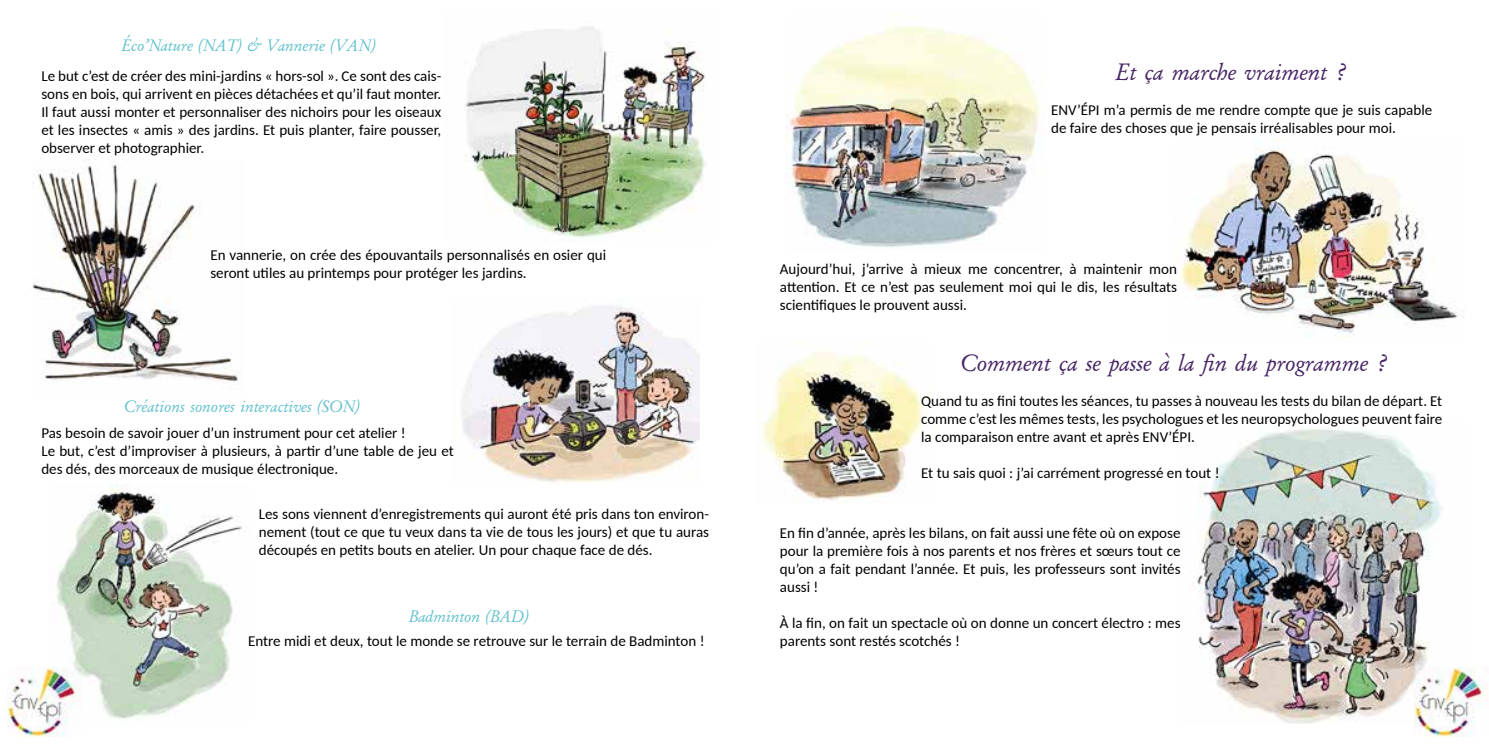
<style>
.page{position:relative;width:1489px;height:745px;background:#fff}
.page>*{position:absolute;margin:0;border:0;box-sizing:border-box;transform-origin:0 0}
.t1{font:25px "Alexander";color:#462564}
.t2{font:17.5px "Alexander";color:#63c1cd}
.t3{font:15px/18px "Carlito";color:#000;text-align:justify}
</style>
<div class="page">
<img style="left:464px;top:27px;width:242px;height:211px">
<img style="left:32px;top:159px;width:206px;height:228px">
<img style="left:462px;top:306px;width:237px;height:177px">
<img style="left:56px;top:484px;width:186px;height:235px">
<img style="left:785px;top:26px;width:255px;height:222px">
<img style="left:1180px;top:139px;width:283px;height:199px">
<img style="left:756px;top:351px;width:178px;height:151px">
<img style="left:1197px;top:429px;width:244px;height:294px">
<img style="left:1414px;top:667px;width:71px;height:69px">
<svg style="left:18px;top:736px;width:30px;height:1px"></svg>
<img style="left:7px;top:667px;width:74px;height:69px">
<p class="t2" style="left:121px;top:35px;width:255px">Éco’Nature (NAT) &amp; Vannerie (VAN)</p>
<p class="t3" style="left:41px;top:66px;width:401px">Le but c’est de créer des mini-jardins « hors-sol ». Ce sont des cais&shy;sons en bois, qui arrivent en pièces détachées et qu’il faut monter.<br>Il faut aussi monter et personnaliser des nichoirs pour les oiseaux et les insectes « amis » des jardins. Et puis planter, faire pousser, observer et photographier.</p>
<p class="t3" style="left:210px;top:245px;width:397px">En vannerie, on crée des épouvantails personnalisés en osier qui seront utiles au printemps pour protéger les jardins.</p>
<p class="t2" style="left:124px;top:395px;width:237px">Créations sonores interactives (SON)</p>
<p class="t3" style="left:41px;top:422px;width:414px;text-align:left">Pas besoin de savoir jouer d’un instrument pour cet atelier !<br>Le but, c’est d’improviser à plusieurs, à partir d’une table de jeu et des dés, des morceaux de musique électronique.</p>
<p class="t3" style="left:259px;top:503px;width:451px">Les sons viennent d’enregistrements qui auront été pris dans ton environ&shy;nement (tout ce que tu veux dans ta vie de tous les jours) et que tu auras découpés en petits bouts en atelier. Un pour chaque face de dés.</p>
<p class="t2" style="left:409px;top:605px;width:121px">Badminton (BAD)</p>
<p class="t3" style="left:248px;top:631px;width:458px">Entre midi et deux, tout le monde se retrouve sur le terrain de Badminton !</p>
<h1 class="t1" style="left:1115px;top:57px;width:230px">Et ça marche vraiment ?</h1>
<p class="t3" style="left:1051px;top:100px;width:382px">ENV’ÉPI m’a permis de me rendre compte que je suis capable de faire des choses que je pensais irréalisables pour moi.</p>
<p class="t3" style="left:780px;top:259px;width:398px">Aujourd’hui, j’arrive à mieux me concentrer, à maintenir mon attention. Et ce n’est pas seulement moi qui le dis, les résultats scientifiques le prouvent aussi.</p>
<h1 class="t1" style="left:960px;top:347px;width:426px">Comment ça se passe à la fin du programme ?</h1>
<p class="t3" style="left:921px;top:391px;width:522px">Quand tu as fini toutes les séances, tu passes à nouveau les tests du bilan de départ. Et comme c’est les mêmes tests, les psychologues et les neuropsychologues peuvent faire la comparaison entre avant et après ENV’ÉPI.</p>
<p class="t3" style="left:921px;top:463px;width:300px">Et tu sais quoi : j’ai carrément progressé en tout !</p>
<p class="t3" style="left:780px;top:523px;width:402px">En fin d’année, après les bilans, on fait aussi une fête où on expose pour la première fois à nos parents et nos frères et sœurs tout ce qu’on a fait pendant l’année. Et puis, les professeurs sont invités aussi !</p>
<p class="t3" style="left:780px;top:613px;width:402px">À la fin, on fait un spectacle où on donne un concert électro : mes parents sont restés scotchés !</p>
</div>
